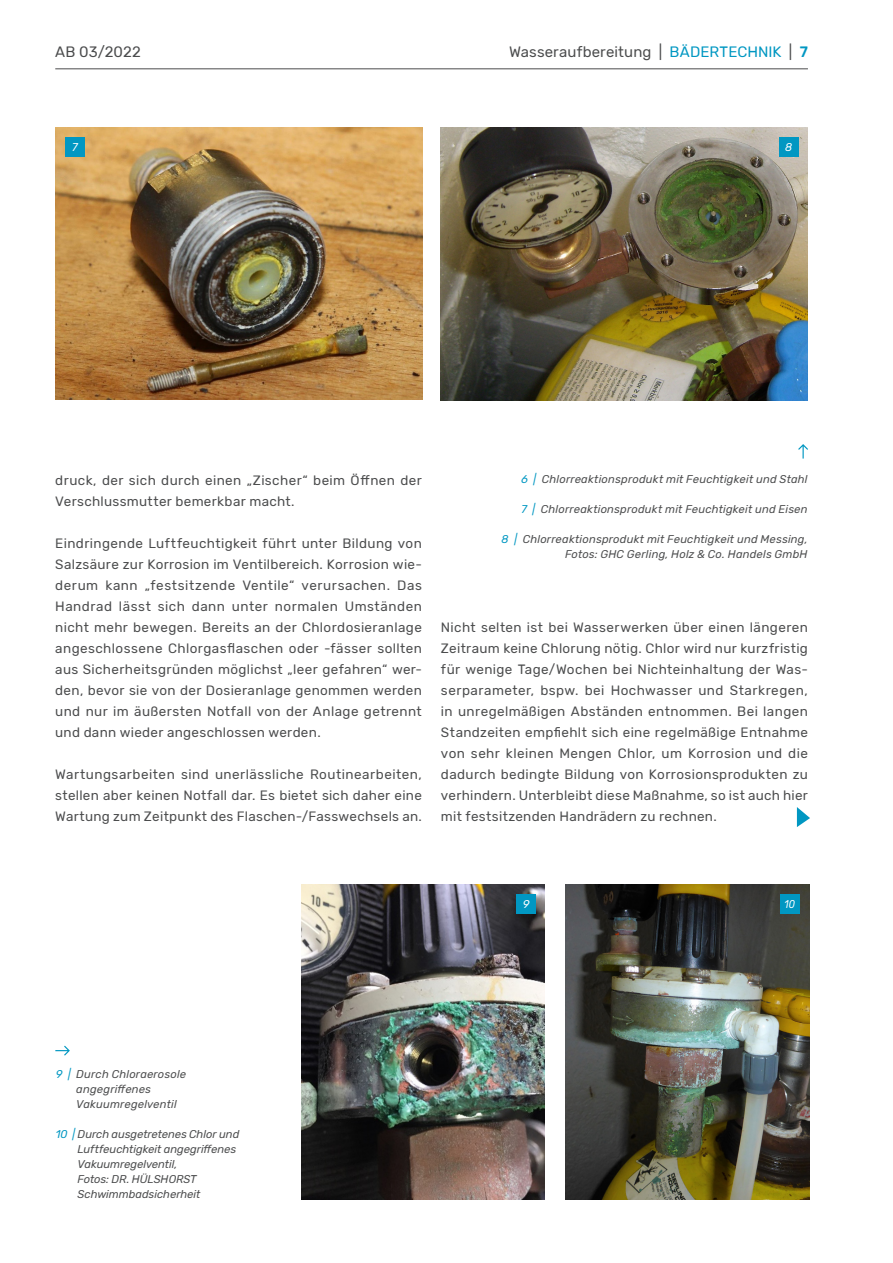
<style>
.page{position:relative;width:893px;height:1263px;background:#fff}
.page>*{position:absolute;margin:0;border:0;box-sizing:border-box;transform-origin:0 0}
.t1{font:15px "Rubik";letter-spacing:.01em;color:#4b4c4d}
.t2{font:13.5px/21px "Rubik";letter-spacing:.02em;color:#4b4c4d;text-align:justify}
.t3{font:italic 11.25px/15px "Rubik";letter-spacing:.01em;color:#4b4c4d}
.t4{font:italic 11.25px "Rubik";color:#fff}
.t5{font:italic 11.25px "Rubik";color:#fff;scale:.88 1}
.s1{color:#0197c2}
.s2{font-weight:500;color:#0197c2}
</style>
<div class="page">
<hr style="left:55px;top:68px;width:753px;height:1px;background:#4b4c4d">
<svg style="left:797px;top:807px;width:13px;height:20px"></svg>
<img style="left:441px;top:128px;width:367px;height:273px">
<img style="left:56px;top:127px;width:366px;height:273px">
<div style="left:779px;top:138px;width:19px;height:19px;background:#0197c2"></div>
<div style="left:65px;top:137px;width:19px;height:19px;background:#0197c2"></div>
<img style="left:302px;top:885px;width:243px;height:314px">
<img style="left:566px;top:885px;width:243px;height:314px">
<div style="left:517px;top:894px;width:19px;height:19px;background:#0197c2"></div>
<div style="left:780px;top:894px;width:19px;height:19px;background:#0197c2"></div>
<svg style="left:798px;top:444px;width:10px;height:15px"></svg>
<svg style="left:55px;top:1046px;width:15px;height:9px"></svg>
<p class="t1" style="left:55px;top:43px;width:87px">AB 03/2022</p>
<p class="t1" style="left:509px;top:43px;width:300px">Wasseraufbereitung | <span class="s1">BÄDERTECHNIK</span> | <span class="s2">7</span></p>
<p class="t4" style="left:72px;top:141px;width:7px">7</p>
<p class="t4" style="left:785px;top:141px;width:9px">8</p>
<p class="t2" style="left:55px;top:470px;width:368px">druck, der sich durch einen „Zischer“ beim Öffnen der<br>Verschlussmutter bemerkbar macht.</p>
<p class="t2" style="left:55px;top:533px;width:368px">Eindringende Luftfeuchtigkeit führt unter Bildung von Salzsäure zur Korrosion im Ventilbereich. Korrosion wie&shy;derum kann „festsitzende Ventile“ verursachen. Das Handrad lässt sich dann unter normalen Umständen nicht mehr bewegen. Bereits an der Chlordosieranlage angeschlossene Chlorgasflaschen oder -fässer sollten aus Sicherheitsgründen möglichst „leer gefahren“ wer&shy;den, bevor sie von der Dosieranlage genommen werden und nur im äußersten Notfall von der Anlage getrennt und dann wieder angeschlossen werden.</p>
<p class="t2" style="left:55px;top:764px;width:368px">Wartungsarbeiten sind unerlässliche Routinearbeiten, stellen aber keinen Notfall dar. Es bietet sich daher eine Wartung zum Zeitpunkt des Flaschen-/Fasswechsels an.</p>
<p class="t3" style="left:521px;top:472px;width:288px"><span class="s1">6 |</span> Chlorreaktionsprodukt mit Feuchtigkeit und Stahl</p>
<p class="t3" style="left:521px;top:502px;width:288px"><span class="s1">7 |</span> Chlorreaktionsprodukt mit Feuchtigkeit und Eisen</p>
<p class="t3" style="left:502px;top:532px;width:307px;text-align:right"><span class="s1">8 |</span> Chlorreaktionsprodukt mit Feuchtigkeit und Messing,<br>Fotos: GHC Gerling, Holz &amp; Co. Handels GmbH</p>
<p class="t2" style="left:441px;top:617px;width:368px">Nicht selten ist bei Wasserwerken über einen längeren Zeitraum keine Chlorung nötig. Chlor wird nur kurzfristig für wenige Tage/Wochen bei Nichteinhaltung der Was&shy;serparameter, bspw. bei Hochwasser und Starkregen, in unregelmäßigen Abständen entnommen. Bei langen Standzeiten empfiehlt sich eine regelmäßige Entnahme von sehr kleinen Mengen Chlor, um Korrosion und die dadurch bedingte Bildung von Korrosionsprodukten zu verhindern. Unterbleibt diese Maßnahme, so ist auch hier mit festsitzenden Handrädern zu rechnen.</p>
<p class="t4" style="left:523px;top:898px;width:8px">9</p>
<p class="t5" style="left:785px;top:898px;width:13px">10</p>
<p class="t3" style="left:76px;top:1067px;width:111px;text-indent:-21px"><span class="s1">9 |</span> Durch Chloraerosole angegriffenes<br>Vakuumregelventil</p>
<p class="t3" style="left:78px;top:1127px;width:163px;text-indent:-22px"><span class="s1">10 |</span> Durch ausgetretenes Chlor und<br>Luftfeuchtigkeit angegriffenes<br>Vakuumregelventil,<br>Fotos: DR. HÜLSHORST<br>Schwimmbadsicherheit</p>
</div>
